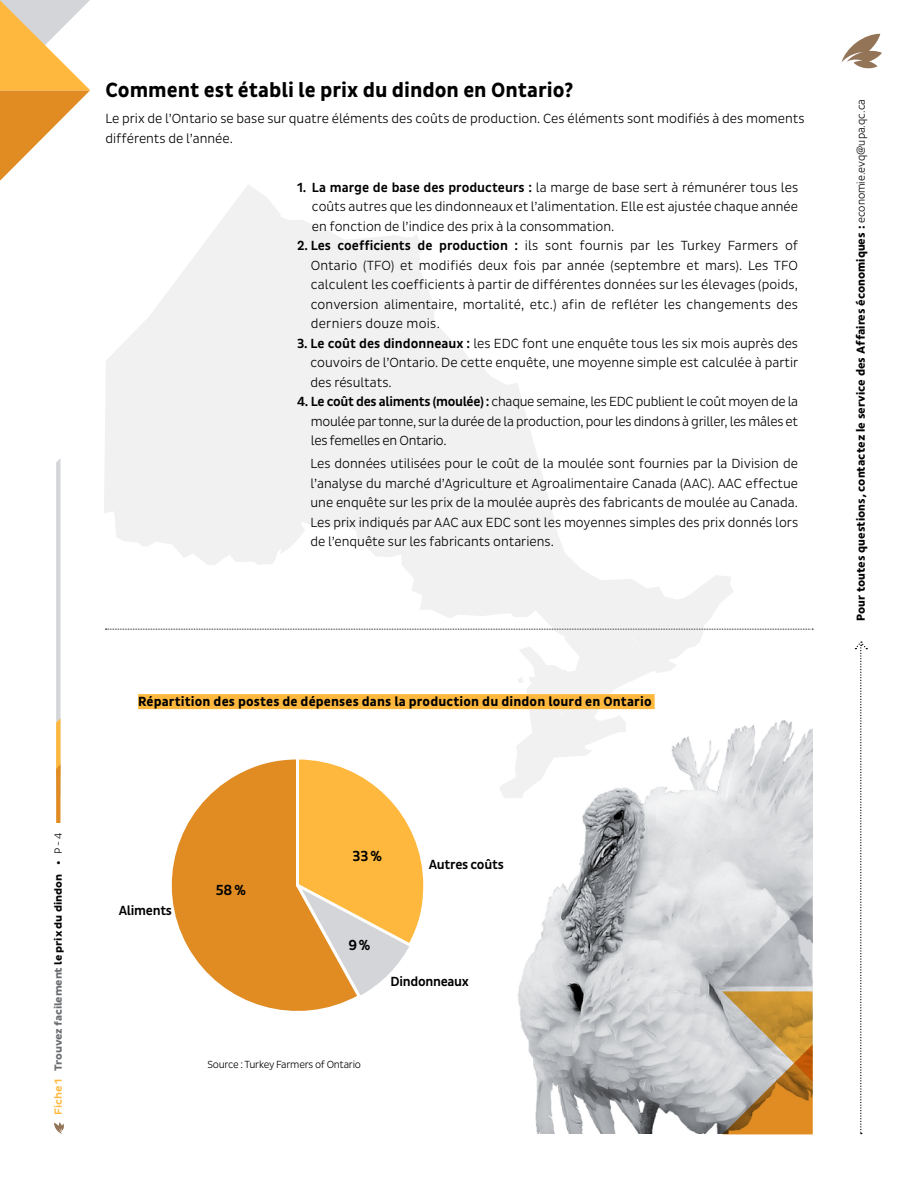
<style>
.page{position:relative;width:918px;height:1188px;background:#fff}
.page>*{position:absolute;margin:0;border:0;box-sizing:border-box;transform-origin:0 0}
.t1{font:700 21px "Pluto Sans Cond";color:#000}
.t2{font:500 14.85px "Pluto Sans Cond";color:#000}
.t3{font:300 13.5px/19.5px "Pluto Sans Cond";color:#000;text-align:justify}
.t4{font:700 13.5px "Pluto Sans Cond";letter-spacing:.01em;color:#000}
.t5{font:500 13.5px "Pluto Sans Cond";letter-spacing:-.02em;color:#000}
.t6{font:800 12px "Foundry Sterling";color:#000}
.t7{font:700 10.5px "Pluto Sans";letter-spacing:-.01em;color:#6a6c70}
.t8{font:300 10.5px "Pluto Sans Cond";letter-spacing:-.02em;color:#000}
.s1{font-weight:500}
.s2{font-weight:500;color:#feb83d}
.s3{color:#000}
.s4{font-family:"Pluto Sans Cond";font-weight:300;color:#000}
.s5{font-weight:400}
</style>
<div class="page">
<svg style="left:54px;top:1122px;width:10px;height:12px"></svg>
<svg style="left:56px;top:459px;width:4px;height:364px"></svg>
<svg style="left:841px;top:34px;width:41px;height:35px"></svg>
<svg style="left:855px;top:641px;width:12px;height:493px"></svg>
<img style="left:518px;top:720px;width:295px;height:414px">
<svg style="left:0;top:0;width:90px;height:181px"></svg>
<svg style="left:171px;top:798px;width:180px;height:213px"></svg>
<svg style="left:293px;top:798px;width:131px;height:201px"></svg>
<svg style="left:734px;top:629px;width:79px;height:1px"></svg>
<svg style="left:722px;top:896px;width:91px;height:238px;background:#c4ae8e"></svg>
<svg style="left:104px;top:185px;width:630px;height:613px"></svg>
<svg style="left:518px;top:669px;width:57px;height:20px"></svg>
<div style="left:138px;top:694px;width:517px;height:15px;background:#feb83d"></div>
<h1 class="t1" style="left:105px;top:78px;width:469px">Comment est établi le prix du dindon en Ontario?</h1>
<p class="t3" style="left:105px;top:109px;width:701px">Le prix de l’Ontario se base sur quatre éléments des coûts de production. Ces éléments sont modifiés à des moments différents de l’année.</p>
<p class="t3" style="left:312px;top:178px;width:488px;text-indent:-15px"><span class="s1">1. La marge de base des producteurs :</span> la marge de base sert à rémunérer tous les coûts autres que les dindonneaux et l’alimentation. Elle est ajustée chaque année en fonction de l’indice des prix à la consommation.</p>
<p class="t3" style="left:311px;top:236px;width:489px;text-indent:-14px"><span class="s1">2. Les coefficients de production :</span> ils sont fournis par les Turkey Farmers of Ontario (TFO) et modifiés deux fois par année (septembre et mars). Les TFO calculent les coefficients à partir de différentes données sur les élevages (poids, conversion alimentaire, mortalité, etc.) afin de refléter les changements des derniers douze mois.</p>
<p class="t3" style="left:311px;top:334px;width:489px;text-indent:-14px"><span class="s1">3. Le coût des dindonneaux :</span> les EDC font une enquête tous les six mois auprès des couvoirs de l’Ontario. De cette enquête, une moyenne simple est calculée à partir des résultats.</p>
<p class="t3" style="left:311px;top:392px;width:489px;text-indent:-14px"><span class="s1">4. Le coût des aliments (moulée) :</span> chaque semaine, les EDC publient le coût moyen de la moulée par tonne, sur la durée de la production, pour les dindons à griller, les mâles et les femelles en Ontario.</p>
<p class="t3" style="left:311px;top:454px;width:489px">Les données utilisées pour le coût de la moulée sont fournies par la Division de l’analyse du marché d’Agriculture et Agroalimentaire Canada (AAC). AAC effectue une enquête sur les prix de la moulée auprès des fabricants de moulée au Canada.<br>Les prix indiqués par AAC aux EDC sont les moyennes simples des prix donnés lors de l’enquête sur les fabricants ontariens.</p>
<p class="t7" style="left:52px;top:1115px;width:284px;rotate:-90deg"><span class="s2">Fiche 1</span> Trouvez facilement <span class="s3">le prix du dindon •</span> <span class="s4">P - 4</span></p>
<p class="t4" style="left:138px;top:694px;width:515px">Répartition des postes de dépenses dans la production du dindon lourd en Ontario</p>
<p class="t5" style="left:119px;top:902px;width:55px">Aliments</p>
<p class="t2" style="left:216px;top:882px;width:32px">58%</p>
<p class="t2" style="left:352px;top:847px;width:31px">33%</p>
<p class="t5" style="left:429px;top:856px;width:77px">Autres coûts</p>
<p class="t2" style="left:348px;top:937px;width:24px">9%</p>
<p class="t5" style="left:390px;top:974px;width:80px">Dindonneaux</p>
<p class="t8" style="left:207px;top:1058px;width:155px">Source : Turkey Farmers of Ontario</p>
<p class="t6" style="left:853px;top:621px;width:523px;rotate:-90deg">Pour toutes questions, contactez le service des Affaires économiques : <span class="s5">economie.evq@upa.qc.ca</span></p>
</div>
